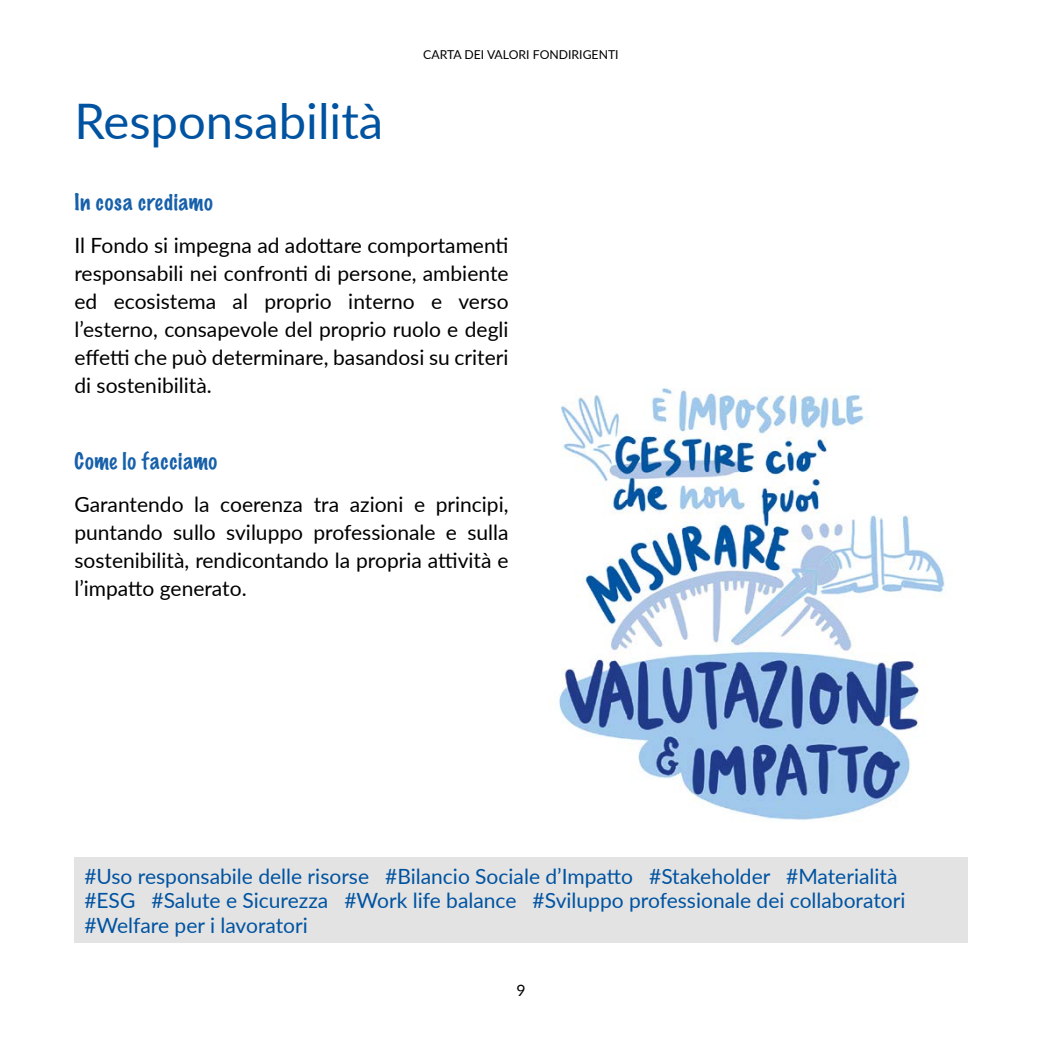
<style>
.page{position:relative;width:1042px;height:1042px;background:#fff}
.page>*{position:absolute;margin:0;border:0;box-sizing:border-box;transform-origin:0 0}
.t1{font:49px "Lato";color:#0053a1}
.t2{font:21px/28px "Lato";color:#000;text-align:justify}
.t3{font:21px/24.5px "Lato";color:#0053a1}
.t4{font:100 21px "Marker Felt";letter-spacing:.035em;color:#1760aa}
.t5{font:15.75px "Lato";color:#000}
.t6{font:12.25px "Lato";color:#000}
</style>
<div class="page">
<img style="left:559px;top:388px;width:386px;height:432px">
<div style="left:74px;top:857px;width:893px;height:86px;background:#e3e3e3"></div>
<h1 class="t1" style="left:74px;top:86px;width:310px">Responsabilità</h1>
<p class="t6" style="left:423px;top:46px;width:197px">CARTA DEI VALORI FONDIRIGENTI</p>
<p class="t4" style="left:74px;top:186px;width:140px">In cosa crediamo</p>
<p class="t2" style="left:74px;top:231px;width:436px">Il Fondo si impegna ad adottare comportamenti responsabili nei confronti di persone, ambiente ed ecosistema al proprio interno e verso l’esterno, consapevole del proprio ruolo e degli effetti che può determinare, basandosi su criteri di sostenibilità.</p>
<p class="t4" style="left:74px;top:444px;width:144px">Come lo facciamo</p>
<p class="t2" style="left:74px;top:489px;width:436px">Garantendo la coerenza tra azioni e principi, puntando sullo sviluppo professionale e sulla sostenibilità, rendicontando la propria attività e l’impatto generato.</p>
<p class="t3" style="left:84px;top:863px;width:822px">#Uso responsabile delle risorse #Bilancio Sociale d’Impatto #Stakeholder #Materialità #ESG #Salute e Sicurezza #Work life balance #Sviluppo professionale dei collaboratori #Welfare per i lavoratori</p>
<p class="t5" style="left:516px;top:979px;width:11px">9</p>
</div>
